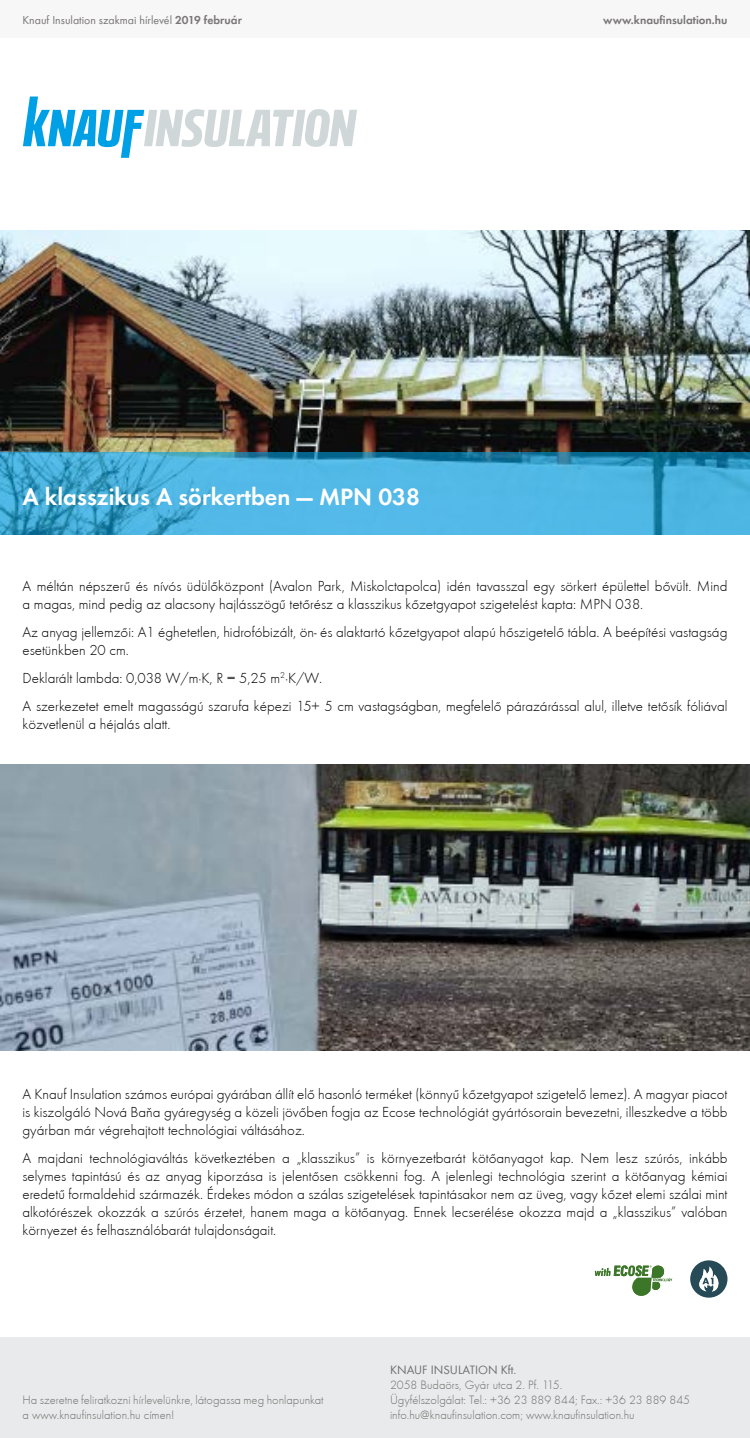
<style>
.page{position:relative;width:750px;height:1438px;background:#fff}
.page>*{position:absolute;margin:0;border:0;box-sizing:border-box;transform-origin:0 0}
.t1{font:600 24.38px "Futura TEE";color:#fff}
.t2{font:300 15px/18px "Futura TEE";color:#000}
.t3{font:300 12.5px/15px "Futura TEE";color:#706e6e}
.t4{font:12.5px "Futura TEE";color:#706e6e}
.t5{font:11.88px "Futura TEE";color:#787576}
.t6{font:600 11.88px "Futura TEE";color:#787576}
.s1{font-weight:600}
</style>
<div class="page">
<img style="left:0;top:231px;width:750px;height:221px">
<div style="left:0;top:0;width:750px;height:38px;background:#f7f7f8"></div>
<svg style="left:0;top:452px;width:750px;height:82px;background:#46acd8"></svg>
<div style="left:0;top:1338px;width:750px;height:100px;background:#e9eaeb"></div>
<img style="left:0;top:765px;width:750px;height:285px">
<svg style="left:690px;top:1260px;width:38px;height:37px"></svg>
<svg style="left:595px;top:1265px;width:77px;height:31px"></svg>
<svg style="left:23px;top:96px;width:334px;height:62px"></svg>
<p class="t5" style="left:22px;top:13px;width:221px">Knauf Insulation szakmai hírlevél <span class="s1">2019 február</span></p>
<p class="t6" style="left:603px;top:13px;width:126px">www.knaufinsulation.hu</p>
<h1 class="t1" style="left:22px;top:482px;width:399px">A klasszikus A sörkertben — MPN 038</h1>
<p class="t2" style="left:22px;top:577px;width:706px">A méltán népszerű és nívós üdülőközpont (Avalon Park, Miskolctapolca) idén tavasszal egy sörkert épülettel bővült. Mind a magas, mind pedig az alacsony hajlásszögű tetőrész a klasszikus kőzetgyapot szigetelést kapta: MPN 038.</p>
<p class="t2" style="left:22px;top:623px;width:707px">Az anyag jellemzői: A1 éghetetlen, hidrofóbizált, ön- és alaktartó kőzetgyapot alapú hőszigetelő tábla. A beépítési vastagság esetünkben 20 cm.</p>
<p class="t2" style="left:22px;top:664px;width:706px;line-height:28px">Deklarált lambda: 0,038 W/m·K, R = 5,25 m<sup>2</sup>·K/W.<br>A szerkezetet emelt magasságú szarufa képezi 15+ 5 cm vastagságban, megfelelő párazárással alul, illetve tetősík fóliával</p>
<p class="t2" style="left:22px;top:715px;width:150px">közvetlenül a héjalás alatt.</p>
<p class="t2" style="left:22px;top:1085px;width:707px;text-align:justify">A Knauf Insulation számos európai gyárában állít elő hasonló terméket (könnyű kőzetgyapot szigetelő lemez). A magyar piacot is kiszolgáló Nová Baňa gyáregység a közeli jövőben fogja az Ecose technológiát gyártósorain bevezetni, illeszkedve a több gyárban már végrehajtott technológiai váltásához.</p>
<p class="t2" style="left:22px;top:1149px;width:707px;text-align:justify">A majdani technológiaváltás következtében a „klasszikus” is környezetbarát kötőanyagot kap. Nem lesz szúrós, inkább selymes tapintású és az anyag kiporzása is jelentősen csökkenni fog. A jelenlegi technológia szerint a kötőanyag kémiai eredetű formaldehid származék. Érdekes módon a szálas szigetelések tapintásakor nem az üveg, vagy kőzet elemi szálai mint alkotórészek okozzák a szúrós érzetet, hanem maga a kötőanyag. Ennek lecserélése okozza majd a „klasszikus” valóban környezet és felhasználóbarát tulajdonságait.</p>
<p class="t3" style="left:22px;top:1392px;width:303px">Ha szeretne feliratkozni hírlevelünkre, látogassa meg honlapunkat a www.knaufinsulation.hu címen!</p>
<p class="t4" style="left:390px;top:1362px;width:128px">KNAUF INSULATION Kft.</p>
<p class="t3" style="left:390px;top:1377px;width:302px">2058 Budaörs, Gyár utca 2. Pf. 115.<br>Ügyfélszolgálat: Tel.: +36 23 889 844; Fax.: +36 23 889 845 info.hu@knaufinsulation.com; www.knaufinsulation.hu</p>
</div>
